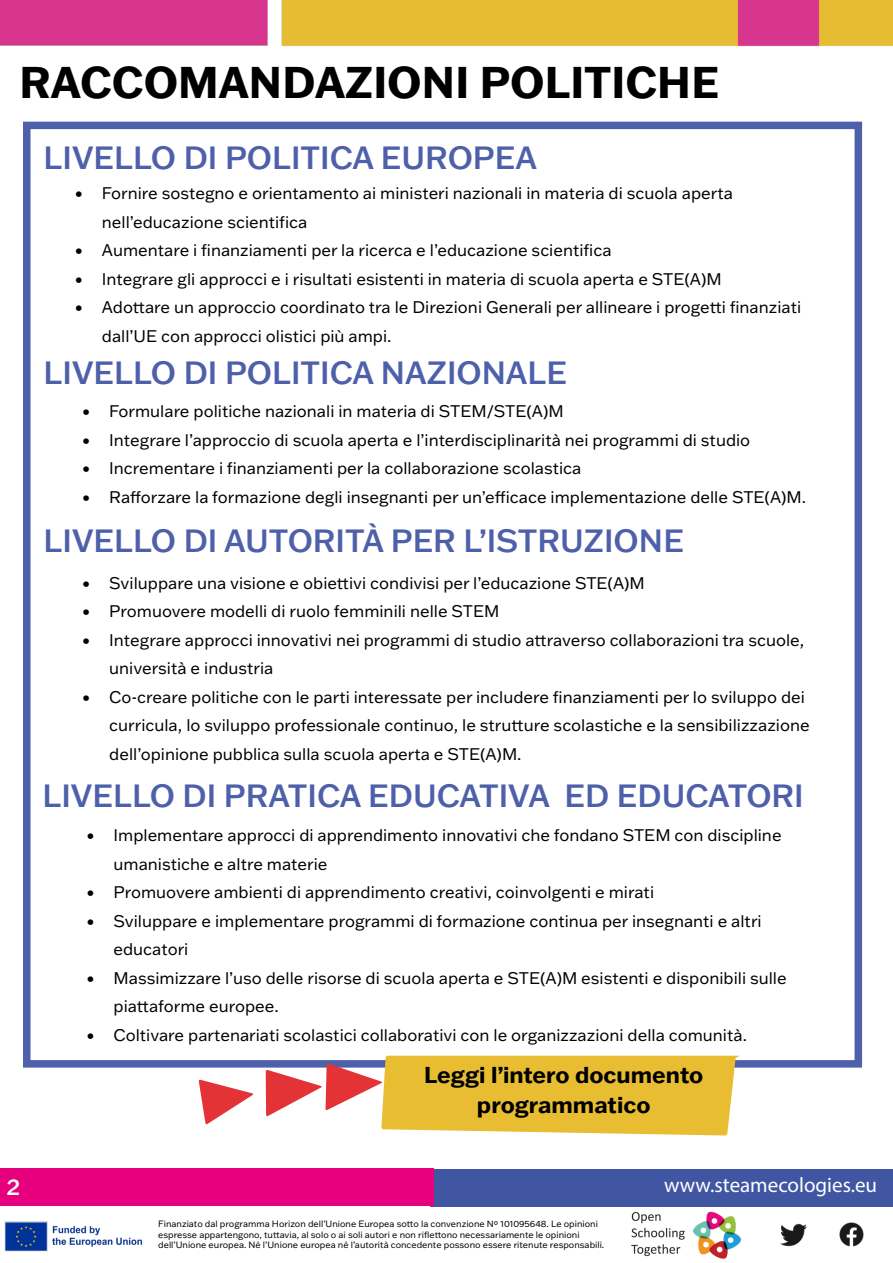
<style>
.page{position:relative;width:893px;height:1263px;background:#fff}
.page>*{position:absolute;margin:0;border:0;box-sizing:border-box;transform-origin:0 0}
.t1{font:700 43.5px "Franklin Gothic ATF";color:#000}
.t2{font:500 31.5px "Franklin Gothic ATF";color:#4e60aa}
.t3{font:700 22.5px/30.3px "Franklin Gothic ATF";color:#000;text-align:center}
.t4{font:500 22.5px "Franklin Gothic ATF";color:#fff}
.t5{font:21px "Myriad Pro";color:#fff}
.t6{font:16.5px/28.5px "Franklin Gothic ATF";color:#000}
.t7{font:9px/10.8px "Franklin Gothic ATF";color:#000}
</style>
<div class="page">
<div style="left:431px;top:1169px;width:462px;height:37px;background:#4056a2"></div>
<img style="left:428px;top:0;width:465px;height:47px">
<img style="left:0;top:0;width:428px;height:46px">
<div style="left:23px;top:122px;width:839px;height:945px;background:#fff;border:8px solid #4e60aa"></div>
<div style="left:0;top:1169px;width:434px;height:37px;background:#e6007d"></div>
<img style="left:4px;top:1221px;width:139px;height:31px">
<img style="left:780px;top:1223px;width:26px;height:24px">
<img style="left:839px;top:1222px;width:25px;height:25px">
<img style="left:631px;top:1211px;width:111px;height:48px">
<svg style="left:266px;top:1056px;width:474px;height:79px"></svg>
<svg style="left:199px;top:1079px;width:54px;height:45px"></svg>
<h1 class="t1" style="left:19px;top:53px;width:701px">RACCOMANDAZIONI POLITICHE</h1>
<h2 class="t2" style="left:44px;top:137px;width:495px">LIVELLO DI POLITICA EUROPEA</h2>
<p class="t6" style="left:102px;top:178px;width:633px;text-indent:-27px">• Fornire sostegno e orientamento ai ministeri nazionali in materia di scuola aperta nell’educazione scientifica</p>
<p class="t6" style="left:75px;top:235px;width:538px">• Aumentare i finanziamenti per la ricerca e l’educazione scientifica</p>
<p class="t6" style="left:75px;top:264px;width:648px">• Integrare gli approcci e i risultati esistenti in materia di scuola aperta e STE(A)M</p>
<p class="t6" style="left:102px;top:292px;width:701px;text-indent:-27px">• Adottare un approccio coordinato tra le Direzioni Generali per allineare i progetti finanziati dall’UE con approcci olistici più ampi.</p>
<h2 class="t2" style="left:44px;top:352px;width:525px">LIVELLO DI POLITICA NAZIONALE</h2>
<p class="t6" style="left:82px;top:397px;width:483px">• Formulare politiche nazionali in materia di STEM/STE(A)M</p>
<p class="t6" style="left:82px;top:425px;width:669px">• Integrare l’approccio di scuola aperta e l’interdisciplinarità nei programmi di studio</p>
<p class="t6" style="left:82px;top:454px;width:501px">• Incrementare i finanziamenti per la collaborazione scolastica</p>
<p class="t6" style="left:82px;top:482px;width:725px">• Rafforzare la formazione degli insegnanti per un’efficace implementazione delle STE(A)M.</p>
<h2 class="t2" style="left:44px;top:519px;width:642px">LIVELLO DI AUTORITÀ PER L’ISTRUZIONE</h2>
<p class="t6" style="left:82px;top:568px;width:564px">• Sviluppare una visione e obiettivi condivisi per l’educazione STE(A)M</p>
<p class="t6" style="left:82px;top:596px;width:419px">• Promuovere modelli di ruolo femminili nelle STEM</p>
<p class="t6" style="left:109px;top:625px;width:697px;text-indent:-27px">• Integrare approcci innovativi nei programmi di studio attraverso collaborazioni tra scuole, università e industria</p>
<p class="t6" style="left:109px;top:682px;width:702px;text-indent:-27px">• Co-creare politiche con le parti interessate per includere finanziamenti per lo sviluppo dei curricula, lo sviluppo professionale continuo, le strutture scolastiche e la sensibilizzazione dell’opinione pubblica sulla scuola aperta e STE(A)M.</p>
<h2 class="t2" style="left:43px;top:774px;width:763px">LIVELLO DI PRATICA EDUCATIVA ED EDUCATORI</h2>
<p class="t6" style="left:114px;top:821px;width:670px;text-indent:-27px">• Implementare approcci di apprendimento innovativi che fondano STEM con discipline umanistiche e altre materie</p>
<p class="t6" style="left:87px;top:878px;width:569px">• Promuovere ambienti di apprendimento creativi, coinvolgenti e mirati</p>
<p class="t6" style="left:114px;top:906px;width:650px;text-indent:-27px">• Sviluppare e implementare programmi di formazione continua per insegnanti e altri educatori</p>
<p class="t6" style="left:114px;top:963px;width:675px;text-indent:-27px">• Massimizzare l’uso delle risorse di scuola aperta e STE(A)M esistenti e disponibili sulle piattaforme europee.</p>
<p class="t6" style="left:87px;top:1020px;width:662px">• Coltivare partenariati scolastici collaborativi con le organizzazioni della comunità.</p>
<h3 class="t4" style="left:7px;top:1172px;width:15px">2</h3>
<h3 class="t3" style="left:424px;top:1059px;width:281px">Leggi l’intero documento programmatico</h3>
<p class="t7" style="left:158px;top:1218px;width:448px">Finanziato dal programma Horizon dell’Unione Europea sotto la convenzione Nº 101095648. Le opinioni espresse appartengono, tuttavia, al solo o ai soli autori e non riflettono necessariamente le opinioni dell’Unione europea. Né l’Unione europea né l’autorità concedente possono essere ritenute responsabili.</p>
<p class="t5" style="left:664px;top:1172px;width:215px">www.steamecologies.eu</p>
</div>
